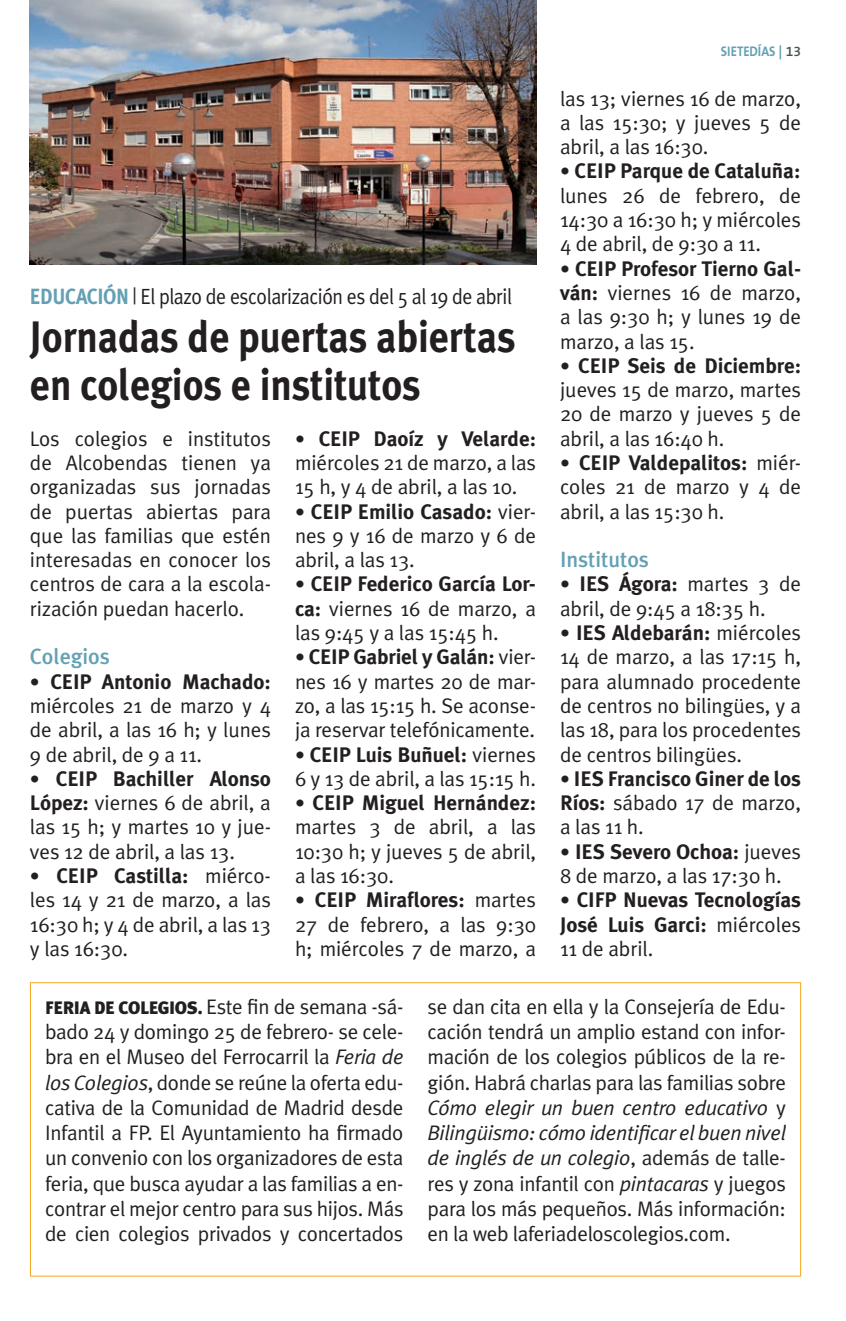
<style>
.page{position:relative;width:846px;height:1321px;background:#fff}
.page>*{position:absolute;margin:0;border:0;box-sizing:border-box;transform-origin:0 0}
.t1{font:700 44px/48px "Meta Plus";letter-spacing:-.005em;color:#231f20;scale:.9 1}
.t2{font:22px "Meta Plus Normal";letter-spacing:-.02em;color:#231f20;scale:.9 1}
.t3{font:500 22px "Meta Plus";letter-spacing:-.005em;color:#64a0b4}
.t4{font:21px/24.2px "Meta Plus Normal";letter-spacing:-.005em;color:#231f20;text-align:justify}
.t5{font:700 21px/24.2px "Meta Plus";letter-spacing:-.005em;color:#231f20}
.t6{font:700 14px "The Sans B7";color:#64a0b4;scale:.9 1}
.s1{font-family:"Meta Plus";font-weight:700;color:#64a0b4}
.s2{font-size:19.8px}
.s3{font-family:"Meta Plus";font-weight:700}
.s4{font-family:"Meta Plus Normal";font-weight:400}
.s5{font-family:"The Sans B6";font-weight:600;color:#475354}
.s6{font-family:"Meta Plus";font-weight:900;font-size:18px}
.s7{font-style:italic}
</style>
<div class="page">
<svg style="left:30px;top:982px;width:771px;height:294px"></svg>
<img style="left:30px;top:0;width:506px;height:264px">
<p class="t2" style="left:30px;top:284px;width:537px"><span class="s1">EDUCACIÓN</span> | El plazo de escolarización es del 5 al 19 de abril</p>
<h1 class="t1" style="left:30px;top:313px;width:541px">Jornadas de puertas abiertas en colegios e institutos</h1>
<p class="t4" style="left:30px;top:426px;width:243px">Los colegios e institutos de Alcobendas tienen ya organizadas sus jornadas de puertas abiertas para que las familias que estén interesadas en conocer los centros de cara a la escola&shy;rización puedan hacerlo.</p>
<p class="t3" style="left:30px;top:644px;width:82px">Colegios</p>
<p class="t5" style="left:30px;top:669px;width:243px"><span class="s2">•</span> CEIP Antonio Machado:</p>
<p class="t4" style="left:30px;top:693px;width:243px">miércoles 21 de marzo y 4 de abril, a las 16 h; y lunes 9 de abril, de 9 a 11.</p>
<p class="t5" style="left:30px;top:766px;width:243px"><span class="s2">•</span> CEIP Bachiller Alonso</p>
<p class="t4" style="left:30px;top:790px;width:243px"><span class="s3">López:</span> viernes 6 de abril, a las 15 h; y martes 10 y jue&shy;ves 12 de abril, a las 13.</p>
<p class="t5" style="left:30px;top:863px;width:242px"><span class="s2">•</span> CEIP Castilla: <span class="s4">miérco-</span></p>
<p class="t4" style="left:30px;top:887px;width:243px">les 14 y 21 de marzo, a las 16:30 h; y 4 de abril, a las 13 y las 16:30.</p>
<p class="t5" style="left:295px;top:426px;width:243px"><span class="s2">•</span> CEIP Daoíz y Velarde:</p>
<p class="t4" style="left:295px;top:450px;width:243px">miércoles 21 de marzo, a las<br>15 h, y 4 de abril, a las 10.</p>
<p class="t5" style="left:295px;top:499px;width:243px"><span class="s2">•</span> CEIP Emilio Casado: <span class="s4">vier-</span></p>
<p class="t4" style="left:295px;top:523px;width:243px">nes 9 y 16 de marzo y 6 de abril, a las 13.</p>
<p class="t5" style="left:295px;top:572px;width:243px"><span class="s2">•</span> CEIP Federico García Lor-</p>
<p class="t4" style="left:295px;top:596px;width:242px"><span class="s3">ca:</span> viernes 16 de marzo, a las 9:45 y a las 15:45 h.</p>
<p class="t5" style="left:295px;top:645px;width:243px"><span class="s2">•</span> CEIP Gabriel y Galán: <span class="s4">vier-</span></p>
<p class="t4" style="left:295px;top:669px;width:243px">nes 16 y martes 20 de mar&shy;zo, a las 15:15 h. Se aconse&shy;ja reservar telefónicamente.</p>
<p class="t5" style="left:295px;top:742px;width:243px"><span class="s2">•</span> CEIP Luis Buñuel: <span class="s4">viernes</span></p>
<p class="t4" style="left:295px;top:766px;width:242px">6 y 13 de abril, a las 15:15 h.</p>
<p class="t5" style="left:295px;top:790px;width:243px"><span class="s2">•</span> CEIP Miguel Hernández:</p>
<p class="t4" style="left:295px;top:814px;width:243px">martes 3 de abril, a las 10:30 h; y jueves 5 de abril, a las 16:30.</p>
<p class="t5" style="left:295px;top:887px;width:243px"><span class="s2">•</span> CEIP Miraflores: <span class="s4">martes</span></p>
<p class="t4" style="left:295px;top:911px;width:243px">27 de febrero, a las 9:30 h; miércoles 7 de marzo, a</p>
<p class="t6" style="left:721px;top:44px;width:91px">SIETEDÍAS | <span class="s5">13</span></p>
<p class="t4" style="left:560px;top:86px;width:243px">las 13; viernes 16 de marzo, a las 15:30; y jueves 5 de abril, a las 16:30.</p>
<p class="t5" style="left:560px;top:159px;width:242px"><span class="s2">•</span> CEIP Parque de Cataluña:</p>
<p class="t4" style="left:560px;top:183px;width:242px">lunes 26 de febrero, de 14:30 a 16:30 h; y miércoles 4 de abril, de 9:30 a 11.</p>
<p class="t5" style="left:560px;top:256px;width:243px"><span class="s2">•</span> CEIP Profesor Tierno Gal-</p>
<p class="t4" style="left:560px;top:280px;width:242px"><span class="s3">ván:</span> viernes 16 de marzo, a las 9:30 h; y lunes 19 de marzo, a las 15.</p>
<p class="t5" style="left:560px;top:353px;width:242px"><span class="s2">•</span> CEIP Seis de Diciembre:</p>
<p class="t4" style="left:560px;top:377px;width:243px">jueves 15 de marzo, martes 20 de marzo y jueves 5 de abril, a las 16:40 h.</p>
<p class="t5" style="left:560px;top:450px;width:243px"><span class="s2">•</span> CEIP Valdepalitos: <span class="s4">miér-</span></p>
<p class="t4" style="left:560px;top:474px;width:242px">coles 21 de marzo y 4 de abril, a las 15:30 h.</p>
<p class="t3" style="left:560px;top:546px;width:91px">Institutos</p>
<p class="t5" style="left:560px;top:572px;width:243px"><span class="s2">•</span> IES Ágora: <span class="s4">martes 3 de</span></p>
<p class="t4" style="left:560px;top:596px;width:207px">abril, de 9:45 a 18:35 h.</p>
<p class="t5" style="left:560px;top:620px;width:243px"><span class="s2">•</span> IES Aldebarán: <span class="s4">miércoles</span></p>
<p class="t4" style="left:560px;top:644px;width:243px">14 de marzo, a las 17:15 h, para alumnado procedente de centros no bilingües, y a las 18, para los procedentes de centros bilingües.</p>
<p class="t5" style="left:560px;top:766px;width:243px"><span class="s2">•</span> IES Francisco Giner de los</p>
<p class="t4" style="left:560px;top:790px;width:243px"><span class="s3">Ríos:</span> sábado 17 de marzo, a las 11 h.</p>
<p class="t5" style="left:560px;top:839px;width:243px"><span class="s2">•</span> IES Severo Ochoa: <span class="s4">jueves</span></p>
<p class="t4" style="left:560px;top:863px;width:223px">8 de marzo, a las 17:30 h.</p>
<p class="t5" style="left:560px;top:887px;width:243px"><span class="s2">•</span> CIFP Nuevas Tecnologías<br>José Luis Garci: <span class="s4">miércoles</span></p>
<p class="t4" style="left:560px;top:936px;width:95px">11 de abril.</p>
<p class="t4" style="left:45px;top:993px;width:360px;line-height:25.2px"><span class="s6">FERIA DE COLEGIOS.</span> Este fin de semana -sá&shy;bado 24 y domingo 25 de febrero- se cele&shy;bra en el Museo del Ferrocarril la <span class="s7">Feria de los Colegios</span>, donde se reúne la oferta edu&shy;cativa de la Comunidad de Madrid desde Infantil a FP. El Ayuntamiento ha firmado un convenio con los organizadores de esta feria, que busca ayudar a las familias a en&shy;contrar el mejor centro para sus hijos. Más de cien colegios privados y concertados</p>
<p class="t4" style="left:427px;top:993px;width:360px;line-height:25.2px">se dan cita en ella y la Consejería de Edu&shy;cación tendrá un amplio estand con infor&shy;mación de los colegios públicos de la re&shy;gión. Habrá charlas para las familias sobre <span class="s7">Cómo elegir un buen centro educativo</span> y <span class="s7">Bilingüismo: cómo identificar el buen nivel de inglés de un colegio</span>, además de talle&shy;res y zona infantil con <span class="s7">pintacaras</span> y juegos para los más pequeños. Más información: en la web laferiadeloscolegios.com.</p>
</div>
